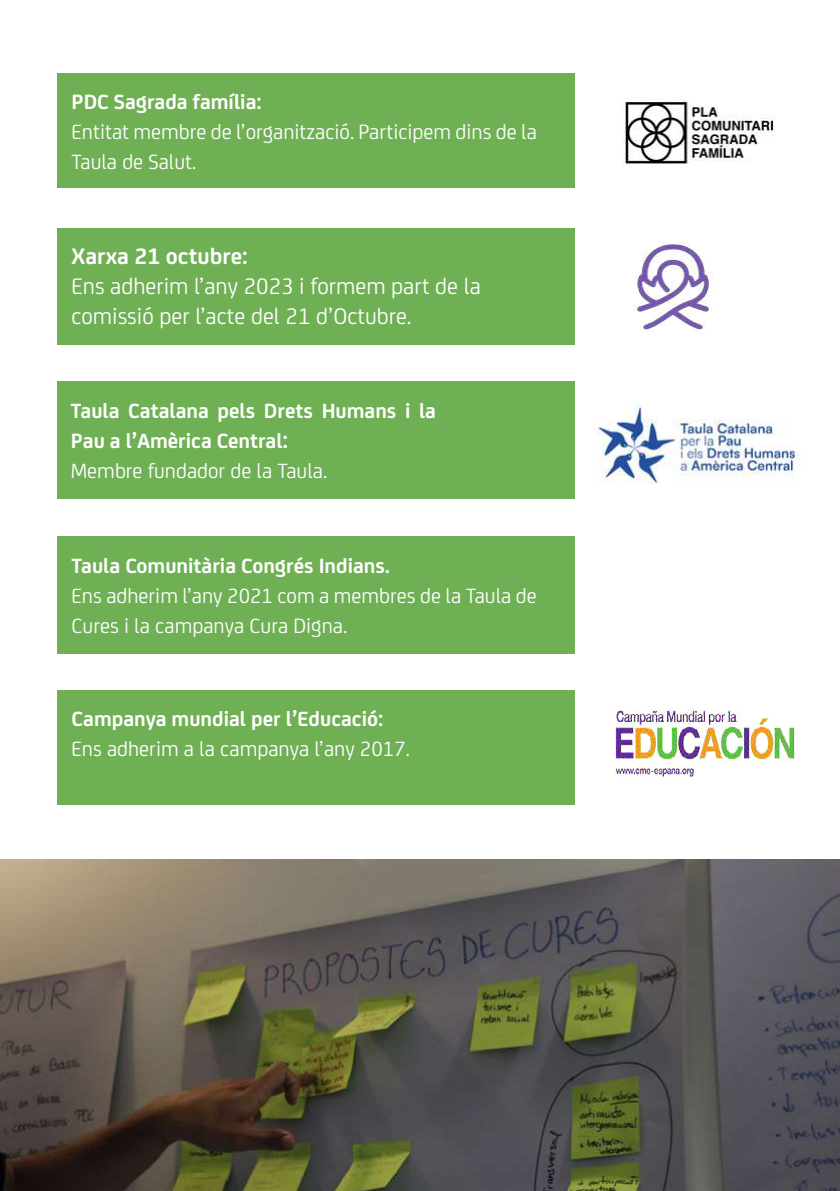
<style>
.page{position:relative;width:840px;height:1191px;background:#fff}
.page>*{position:absolute;margin:0;border:0;box-sizing:border-box;transform-origin:0 0}
.t1{font:24px/30px "FS Joey";color:#fff}
.t2{font:700 24px "FS Joey";color:#fff}
.t3{font:22px/30px "FS Joey";color:#fff}
.t4{font:700 22px/30px "FS Joey";color:#fff}
.s1{font-size:24px}
.s2{font-weight:400}
</style>
<div class="page">
<div style="left:57px;top:74px;width:517px;height:114px;background:#6fb054"></div>
<div style="left:57px;top:381px;width:517px;height:118px;background:#6fb054"></div>
<div style="left:57px;top:228px;width:517px;height:116px;background:#6fb054"></div>
<div style="left:57px;top:690px;width:517px;height:114px;background:#6fb054"></div>
<div style="left:57px;top:536px;width:517px;height:117px;background:#6fb054"></div>
<img style="left:0;top:860px;width:839px;height:331px">
<img style="left:622px;top:99px;width:153px;height:67px">
<img style="left:633px;top:241px;width:80px;height:91px">
<img style="left:593px;top:404px;width:207px;height:80px">
<img style="left:615px;top:709px;width:180px;height:68px">
<p class="t4" style="left:71px;top:85px;width:191px">PDC Sagrada família:</p>
<p class="t3" style="left:71px;top:115px;width:466px">Entitat membre de l’organització. Participem dins de la<br>Taula de Salut.</p>
<p class="t2" style="left:71px;top:238px;width:178px">Xarxa 21 octubre:</p>
<p class="t1" style="left:71px;top:270px;width:410px">Ens adherim l’any 2023 i formem part de la comissió per l’acte del 21 d’Octubre.</p>
<p class="t4" style="left:71px;top:394px;width:366px">Taula Catalana pels Drets Humans i la<br>Pau a l’Amèrica Central<span class="s1">:<br></span><span class="s2">Membre fundador de la Taula.</span></p>
<p class="t4" style="left:71px;top:549px;width:319px">Taula Comunitària Congrés Indians.</p>
<p class="t3" style="left:71px;top:579px;width:466px">Ens adherim l’any 2021 com a membres de la Taula de<br>Cures i la campanya Cura Digna.</p>
<p class="t4" style="left:71px;top:702px;width:313px">Campanya mundial per l’Educació:</p>
<p class="t3" style="left:71px;top:732px;width:340px">Ens adherim a la campanya l’any 2017.</p>
</div>
